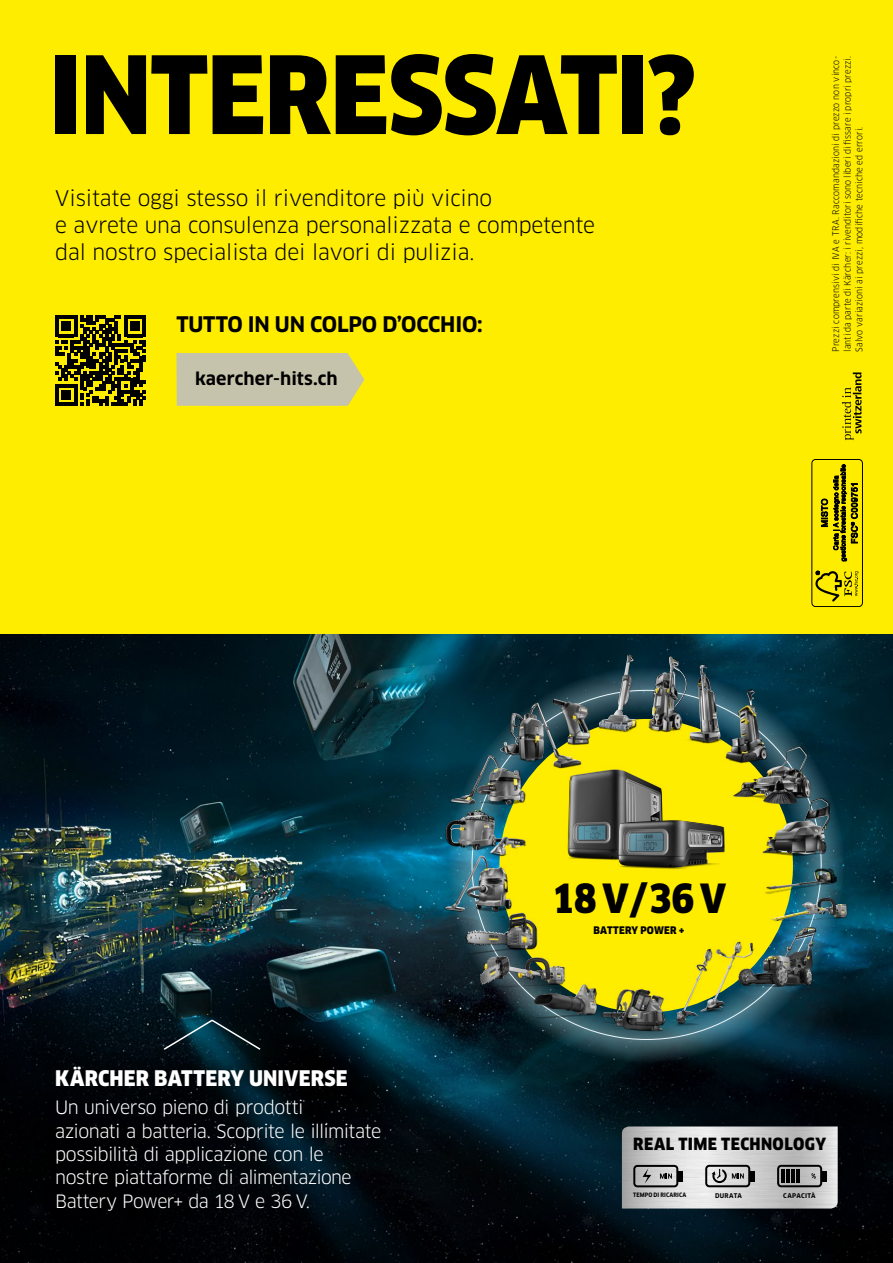
<style>
.page{position:relative;width:893px;height:1263px;background:#fff}
.page>*{position:absolute;margin:0;border:0;box-sizing:border-box;transform-origin:0 0}
.t1{font:900 105px "Clan Pro Narr";letter-spacing:-.01em;color:#000}
.t2{font:900 39.3px "Clan Pro Narr";color:#000}
.t3{font:21px/27.3px "Clan Pro";letter-spacing:-.005em;color:#000}
.t4{font:700 21px "Clan Pro";letter-spacing:-.01em;color:#000}
.t5{font:900 21px "Clan Pro Narr";letter-spacing:.01em;color:#fff}
.t6{font:18px/23.4px "Clan Pro";letter-spacing:-.03em;color:#fff}
.t7{font:700 17.25px "Clan Pro";letter-spacing:.005em;color:#000}
.t8{font:900 16.5px "Clan Pro Narr";letter-spacing:.025em;color:#000}
.t9{font:900 10.2px "Clan Pro Narr";letter-spacing:.02em;color:#000}
.t10{font:9px/11.7px "Clan Pro Narr";letter-spacing:.015em;color:#000;text-align:justify}
.t11{font:700 6.3px "Clan Pro Narr";letter-spacing:.05em;color:#000;scale:1.05 1}
.t12{font:700 5.85px "Clan Pro Narr";letter-spacing:.015em;color:#000}
</style>
<div class="page">
<div style="left:0;top:0;width:893px;height:747px;background:#ffed00"></div>
<img style="left:0;top:635px;width:893px;height:628px">
<img style="left:622px;top:1126px;width:216px;height:82px">
<svg style="left:55px;top:315px;width:91px;height:91px"></svg>
<div style="left:176px;top:353px;width:188px;height:53px;background:#c6c3ac"></div>
<svg style="left:162px;top:1018px;width:100px;height:33px;background:#0e2c37"></svg>
<div style="left:42px;top:1053px;width:351px;height:170px;background:#000;opacity:.75"></div>
<div style="left:822px;top:1171px;width:5px;height:10px;background:#000"></div>
<svg style="left:777px;top:1165px;width:45px;height:22px"></svg>
<div style="left:750px;top:1171px;width:5px;height:10px;background:#000"></div>
<svg style="left:705px;top:1165px;width:45px;height:22px"></svg>
<div style="left:678px;top:1171px;width:5px;height:10px;background:#000"></div>
<svg style="left:633px;top:1165px;width:45px;height:22px"></svg>
<svg style="left:842px;top:372px;width:19px;height:68px"></svg>
<div style="left:811px;top:459px;width:52px;height:148px;border:1px solid #000;border-radius:4px"></div>
<svg style="left:815px;top:571px;width:43px;height:31px"></svg>
<svg style="left:821px;top:464px;width:37px;height:97px"></svg>
<div style="left:448px;top:666px;width:397px;height:397px;background:#c4e6f0;opacity:.8"></div>
<div style="left:499px;top:719px;width:294px;height:293px;background:#ffed00;border-radius:50%"></div>
<img style="left:598px;top:1005px;width:72px;height:38px">
<img style="left:602px;top:989px;width:62px;height:41px">
<img style="left:476px;top:957px;width:73px;height:59px">
<img style="left:480px;top:970px;width:23px;height:12px">
<img style="left:765px;top:951px;width:58px;height:50px">
<img style="left:765px;top:949px;width:42px;height:36px">
<img style="left:765px;top:840px;width:75px;height:54px">
<img style="left:531px;top:965px;width:69px;height:69px">
<img style="left:535px;top:984px;width:62px;height:30px">
<img style="left:642px;top:655px;width:51px;height:77px">
<img style="left:649px;top:656px;width:33px;height:75px">
<img style="left:448px;top:751px;width:80px;height:54px">
<img style="left:451px;top:755px;width:46px;height:49px">
<img style="left:462px;top:912px;width:79px;height:58px">
<img style="left:485px;top:913px;width:37px;height:21px">
<img style="left:442px;top:860px;width:72px;height:60px">
<img style="left:445px;top:860px;width:36px;height:50px">
<img style="left:733px;top:941px;width:32px;height:78px">
<img style="left:733px;top:942px;width:6px;height:69px">
<img style="left:585px;top:696px;width:8px;height:49px">
<img style="left:585px;top:701px;width:5px;height:43px">
<img style="left:725px;top:686px;width:61px;height:72px">
<img style="left:726px;top:690px;width:41px;height:71px">
<img style="left:762px;top:793px;width:69px;height:69px">
<img style="left:764px;top:798px;width:57px;height:55px">
<img style="left:567px;top:769px;width:53px;height:91px">
<img style="left:569px;top:770px;width:86px;height:88px">
<svg style="left:578px;top:825px;width:28px;height:15px"></svg>
<img style="left:613px;top:785px;width:112px;height:84px">
<img style="left:618px;top:820px;width:106px;height:47px">
<svg style="left:629px;top:832px;width:35px;height:19px"></svg>
<img style="left:442px;top:805px;width:85px;height:55px">
<img style="left:446px;top:809px;width:34px;height:32px">
<img style="left:496px;top:691px;width:89px;height:88px">
<img style="left:503px;top:703px;width:34px;height:44px">
<img style="left:593px;top:650px;width:49px;height:83px">
<img style="left:599px;top:654px;width:30px;height:73px">
<img style="left:651px;top:948px;width:82px;height:79px">
<img style="left:671px;top:949px;width:38px;height:74px">
<img style="left:767px;top:867px;width:83px;height:84px">
<img style="left:786px;top:898px;width:37px;height:17px">
<img style="left:662px;top:661px;width:85px;height:85px">
<img style="left:690px;top:665px;width:30px;height:77px">
<img style="left:730px;top:733px;width:85px;height:85px">
<img style="left:734px;top:747px;width:63px;height:49px">
<h1 class="t1" style="left:49px;top:34px;width:648px">INTERESSATI?</h1>
<h3 class="t3" style="left:55px;top:184px;width:541px">Visitate oggi stesso il rivenditore più vicino<br>e avrete una consulenza personalizzata e competente dal nostro specialista dei lavori di pulizia.</h3>
<h3 class="t4" style="left:176px;top:312px;width:308px">TUTTO IN UN COLPO DʼOCCHIO:</h3>
<h3 class="t7" style="left:195px;top:369px;width:144px">kaercher-hits.ch</h3>
<p class="t10" style="left:830px;top:352px;width:297px;rotate:-90deg">Prezzi comprensivi di IVA e TRA. Raccomandazioni di prezzo non vinco&shy;lanti da parte di Kärcher: i rivenditori sono liberi di fissare i propri prezzi.<br>Salvo variazioni ai prezzi, modifiche tecniche ed errori.</p>
<h2 class="t2" style="left:552px;top:876px;width:176px">18 V/36 V</h2>
<p class="t9" style="left:594px;top:924px;width:92px">BATTERY POWER +</p>
<h3 class="t5" style="left:55px;top:1066px;width:294px">KÄRCHER BATTERY UNIVERSE</h3>
<h3 class="t6" style="left:55px;top:1096px;width:328px">Un universo pieno di prodotti<br>azionati a batteria. Scoprite le illimitate possibilità di applicazione con le nostre piattaforme di alimentazione Battery Power+ da 18 V e 36 V.</h3>
<h3 class="t8" style="left:633px;top:1134px;width:195px">REAL TIME TECHNOLOGY</h3>
<p class="t12" style="left:633px;top:1192px;width:55px">TEMPO DI RICARICA</p>
<p class="t11" style="left:715px;top:1192px;width:27px">DURATA</p>
<p class="t11" style="left:783px;top:1192px;width:32px">CAPACITÀ</p>
</div>
